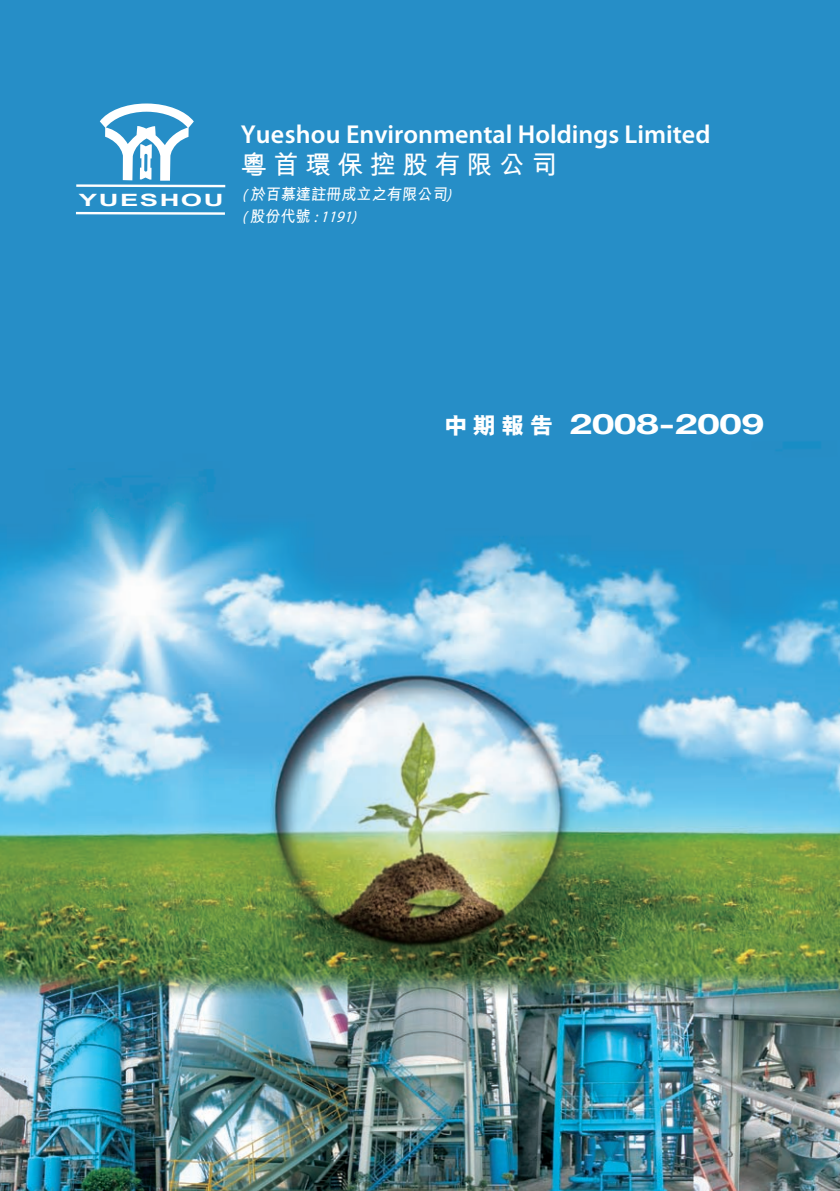
<style>
.page{position:relative;width:840px;height:1191px;background:#fff}
.page>*{position:absolute;margin:0;border:0;box-sizing:border-box;transform-origin:0 0}
.t1{font:700 28px "Helvetica Neue";color:#fff;scale:1.43 1}
.t2{font:600 26px "Myriad Pro";color:#fff}
.t3{font:700 26px "M Hei HK";letter-spacing:.24em;color:#fff}
.t4{font:700 17px "Arial";letter-spacing:.055em;color:#fff;scale:1.62 1}
.t5{font:700 16px "M Hei HK";color:#fff;scale:.95 1}
.t6{font:italic 16px "Myriad Pro";color:#fff}
.s1{font-family:"Myriad Pro";font-weight:400;font-style:italic}
.s2{font-family:"M Hei HK";font-weight:700;font-style:normal}
.s3{font-family:"M Hei HK";font-weight:800;font-size:23px}
</style>
<div class="page">
<svg style="left:839px;top:0;width:1px;height:1191px"></svg>
<img style="left:0;top:0;width:839px;height:968px">
<img style="left:0;top:968px;width:839px;height:223px">
<hr style="left:76px;top:184px;width:149px;height:3px;background:#fff">
<hr style="left:76px;top:212px;width:149px;height:3px;background:#fff">
<svg style="left:100px;top:103px;width:94px;height:78px"></svg>
<p class="t4" style="left:79px;top:189px;width:91px">YUESHOU</p>
<p class="t2" style="left:240px;top:118px;width:471px">Yueshou Environmental Holdings Limited</p>
<p class="t3" style="left:240px;top:146px;width:318px">粵首環保控股有限公司</p>
<p class="t5" style="left:242px;top:183px;width:221px"><span class="s1">(</span> 於百慕達註冊成立之有限公司<span class="s1">)</span></p>
<p class="t6" style="left:242px;top:207px;width:116px">( <span class="s2">股份代號</span> : 1191)</p>
<p class="t1" style="left:444px;top:406px;width:225px"><span class="s3">中期報告</span> 2008-2009</p>
</div>
